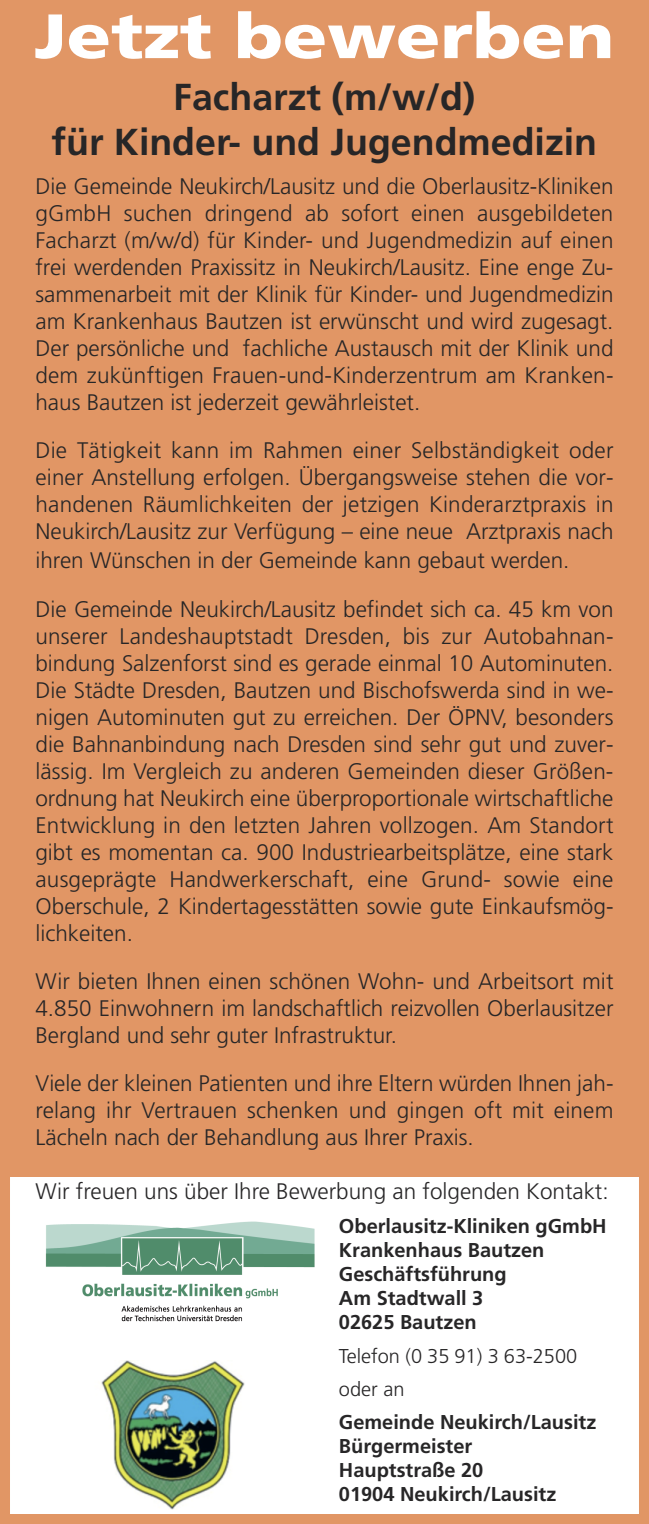
<style>
.page{position:relative;width:649px;height:1524px;background:#fff}
.page>*{position:absolute;margin:0;border:0;box-sizing:border-box;transform-origin:0 0}
.t1{font:900 62.5px "Frutiger";color:#fff;scale:1.16 1}
.t2{font:700 37.5px/45px "Frutiger";color:#272627;text-align:center}
.t3{font:300 22.5px/27px "Frutiger";color:#272627;text-align:justify}
.t4{font:700 20px/24px "Frutiger";color:#272627}
.t5{font:300 20px/33px "Frutiger";color:#272627}
</style>
<div class="page">
<div style="left:0;top:0;width:648px;height:1176px;background:#e19665"></div>
<div style="left:0;top:0;width:648px;height:1524px;border:10px solid #e19665"></div>
<img style="left:45px;top:1222px;width:269px;height:100px">
<img style="left:101px;top:1361px;width:144px;height:148px">
<h1 class="t1" style="left:34px;top:11px;width:501px">Jetzt bewerben</h1>
<h2 class="t2" style="left:52px;top:77px;width:547px">Facharzt (m/w/d)<br>für Kinder- und Jugendmedizin</h2>
<p class="t3" style="left:35px;top:174px;width:579px">Die Gemeinde Neukirch/Lausitz und die Oberlausitz-Kliniken gGmbH suchen dringend ab sofort einen ausgebildeten Facharzt (m/w/d) für Kinder- und Jugendmedizin auf einen frei werdenden Praxissitz in Neukirch/Lausitz. Eine enge Zu&shy;sammenarbeit mit der Klinik für Kinder- und Jugendmedizin am Krankenhaus Bautzen ist erwünscht und wird zugesagt.<br>Der persönliche und fachliche Austausch mit der Klinik und dem zukünftigen Frauen-und-Kinderzentrum am Kranken&shy;haus Bautzen ist jederzeit gewährleistet.</p>
<p class="t3" style="left:35px;top:438px;width:579px">Die Tätigkeit kann im Rahmen einer Selbständigkeit oder einer Anstellung erfolgen. Übergangsweise stehen die vor&shy;handenen Räumlichkeiten der jetzigen Kinderarztpraxis in Neukirch/Lausitz zur Verfügung – eine neue Arztpraxis nach ihren Wünschen in der Gemeinde kann gebaut werden.</p>
<p class="t3" style="left:35px;top:597px;width:579px">Die Gemeinde Neukirch/Lausitz befindet sich ca. 45 km von unserer Landeshauptstadt Dresden, bis zur Autobahnan&shy;bindung Salzenforst sind es gerade einmal 10 Autominuten.<br>Die Städte Dresden, Bautzen und Bischofswerda sind in we&shy;nigen Autominuten gut zu erreichen. Der ÖPNV, besonders die Bahnanbindung nach Dresden sind sehr gut und zuver&shy;lässig. Im Vergleich zu anderen Gemeinden dieser Größen&shy;ordnung hat Neukirch eine überproportionale wirtschaftliche Entwicklung in den letzten Jahren vollzogen. Am Standort gibt es momentan ca. 900 Industriearbeitsplätze, eine stark ausgeprägte Handwerkerschaft, eine Grund- sowie eine Oberschule, 2 Kindertagesstätten sowie gute Einkaufsmög&shy;lichkeiten.</p>
<p class="t3" style="left:35px;top:969px;width:579px">Wir bieten Ihnen einen schönen Wohn- und Arbeitsort mit 4.850 Einwohnern im landschaftlich reizvollen Oberlausitzer Bergland und sehr guter Infrastruktur.</p>
<p class="t3" style="left:35px;top:1071px;width:579px">Viele der kleinen Patienten und ihre Eltern würden Ihnen jah&shy;relang ihr Vertrauen schenken und gingen oft mit einem Lächeln nach der Behandlung aus Ihrer Praxis.</p>
<p class="t3" style="left:35px;top:1179px;width:574px">Wir freuen uns über Ihre Bewerbung an folgenden Kontakt:</p>
<p class="t4" style="left:339px;top:1216px;width:269px">Oberlausitz-Kliniken gGmbH<br>Krankenhaus Bautzen<br>Geschäftsführung<br>Am Stadtwall 3<br>02625 Bautzen</p>
<p class="t5" style="left:339px;top:1340px;width:240px">Telefon (0 35 91) 3 63-2500 oder an</p>
<p class="t4" style="left:339px;top:1411px;width:259px">Gemeinde Neukirch/Lausitz<br>Bürgermeister<br>Hauptstraße 20<br>01904 Neukirch/Lausitz</p>
</div>
